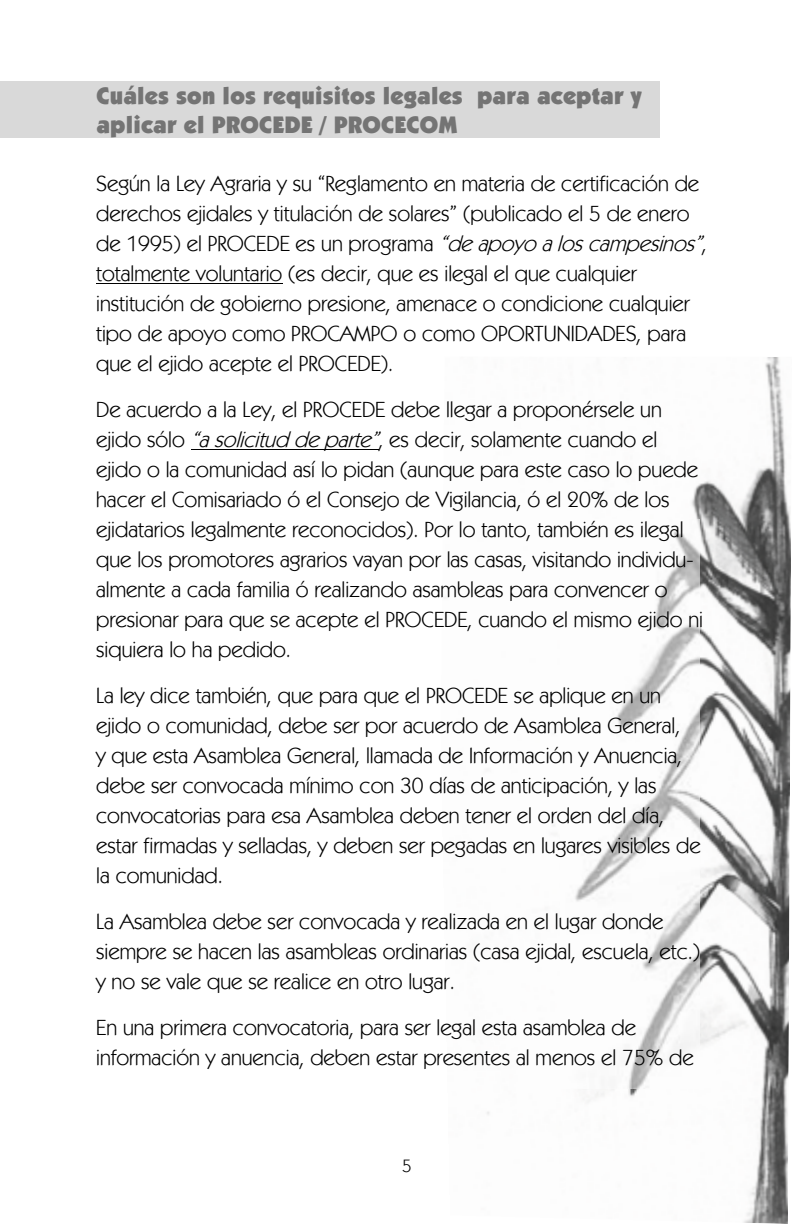
<style>
.page{position:relative;width:792px;height:1224px;background:#fff}
.page>*{position:absolute;margin:0;border:0;box-sizing:border-box;transform-origin:0 0}
.t1{font:900 24px/28.8px "Kabel IT Cby BT";letter-spacing:.01em;color:#747474}
.t2{font:22px/30px "Kabel IT Cby BT";color:#000}
.t3{font:18px "Kabel IT Cby BT";color:#000}
.s1{font-style:italic}
</style>
<div class="page">
<img style="left:444px;top:357px;width:347px;height:867px">
<img style="left:561px;top:520px;width:138px;height:568px">
<hr style="left:96px;top:283px;width:186px;height:1px;background:#000">
<hr style="left:191px;top:449px;width:187px;height:1px;background:#000">
<div style="left:0;top:81px;width:659px;height:57px;background:#d9d9d9"></div>
<p class="t1" style="left:96px;top:81px;width:547px">Cuáles son los requisitos legales para aceptar y aplicar el PROCEDE / PROCECOM</p>
<p class="t2" style="left:96px;top:168px;width:614px">Según la Ley Agraria y su “Reglamento en materia de certificación de derechos ejidales y titulación de solares” (publicado el 5 de enero de 1995) el PROCEDE es un programa <span class="s1">“deapoyoaloscampesinos”</span>, totalmente voluntario (es decir, que es ilegal el que cualquier institución de gobierno presione, amenace o condicione cualquier tipo de apoyo como PROCAMPO o como OPORTUNIDADES, para que el ejido acepte el PROCEDE).</p>
<p class="t2" style="left:96px;top:394px;width:608px">De acuerdo a la Ley, el PROCEDE debe llegar a proponérsele un ejido sólo <span class="s1">“asolicitud departe”</span>, es decir, solamente cuando el ejido o la comunidad así lo pidan (aunque para este caso lo puede hacer el Comisariado ó el Consejo de Vigilancia, ó el 20% de los ejidatarios legalmente reconocidos). Por lo tanto, también es ilegal que los promotores agrarios vayan por las casas, visitando individu&shy;almente a cada familia ó realizando asambleas para convencer o presionar para que se acepte el PROCEDE, cuando el mismo ejido ni siquiera lo ha pedido.</p>
<p class="t2" style="left:96px;top:680px;width:606px">La ley dice también, que para que el PROCEDE se aplique en un ejido o comunidad, debe ser por acuerdo de Asamblea General,<br>y que esta Asamblea General, llamada de Información y Anuencia, debe ser convocada mínimo con 30 días de anticipación, y las convocatorias para esa Asamblea deben tener el orden del día, estar firmadas y selladas, y deben ser pegadas en lugares visibles de la comunidad.</p>
<p class="t2" style="left:96px;top:906px;width:606px">La Asamblea debe ser convocada y realizada en el lugar donde siempre se hacen las asambleas ordinarias (casa ejidal, escuela, etc.) y no se vale que se realice en otro lugar.</p>
<p class="t2" style="left:96px;top:1012px;width:599px">En una primera convocatoria, para ser legal esta asamblea de información y anuencia, deben estar presentes al menos el 75% de</p>
<p class="t3" style="left:402px;top:1155px;width:11px">5</p>
</div>
